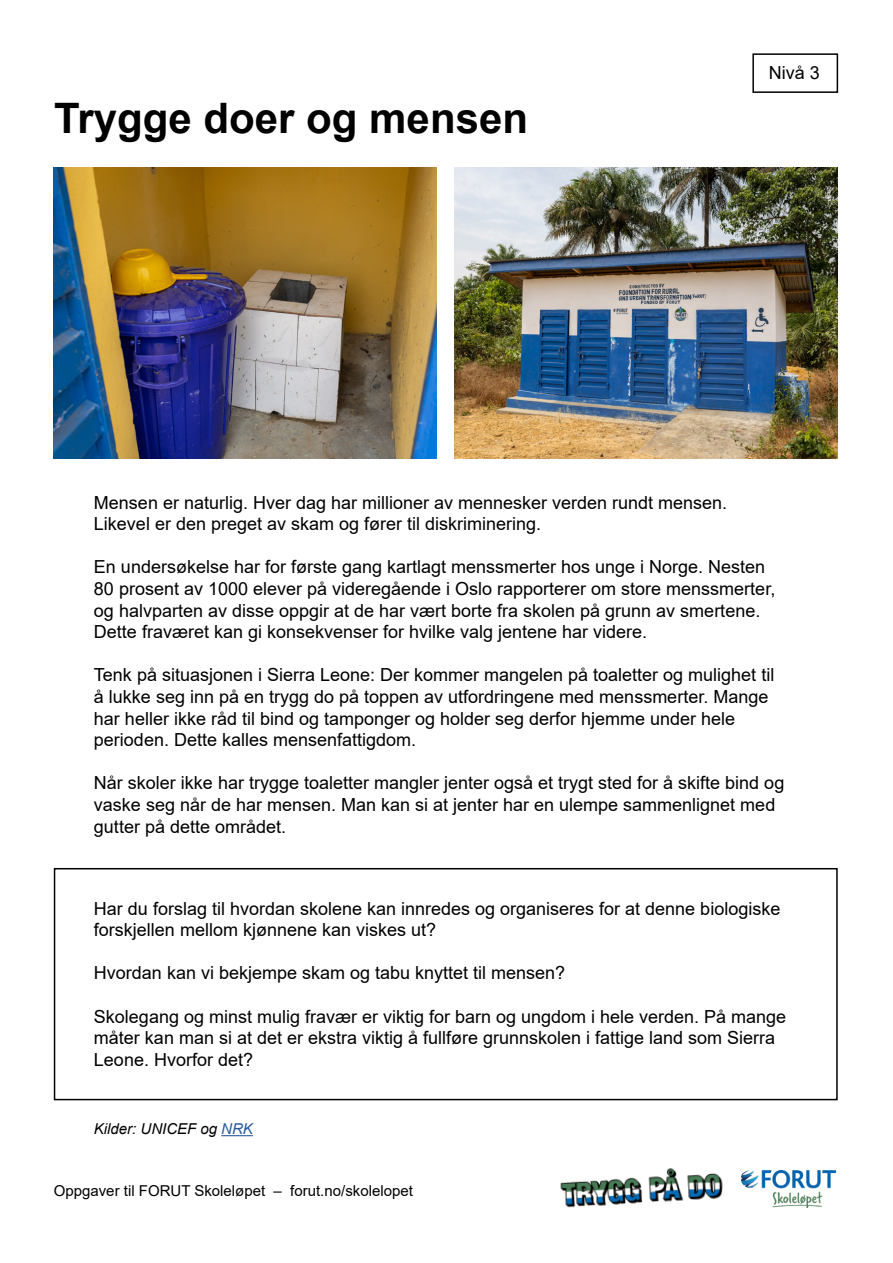
<style>
.page{position:relative;width:893px;height:1263px;background:#fff}
.page>*{position:absolute;margin:0;border:0;box-sizing:border-box;transform-origin:0 0}
.t1{font:700 42px "Arial";color:#000}
.t2{font:18px/21.6px "Arial";color:#000}
.t3{font:15px "Arial";color:#000}
.t4{font:italic 15px "Arial";color:#000}
.s1{color:#275b9b}
</style>
<div class="page">
<div style="left:54px;top:868px;width:784px;height:232px;background:#fff;border:2px solid #000"></div>
<div style="left:752px;top:53px;width:86px;height:40px;border:2px solid #000"></div>
<img style="left:560px;top:1168px;width:163px;height:40px">
<img style="left:741px;top:1171px;width:94px;height:36px">
<hr style="left:221px;top:1135px;width:32px;height:1px;background:#275b9b">
<img style="left:54px;top:167px;width:383px;height:292px">
<img style="left:455px;top:167px;width:383px;height:292px">
<h1 class="t1" style="left:54px;top:95px;width:475px">Trygge doer og mensen</h1>
<p class="t2" style="left:769px;top:62px;width:53px">Nivå 3</p>
<p class="t2" style="left:94px;top:491px;width:635px">Mensen er naturlig. Hver dag har millioner av mennesker verden rundt mensen.<br>Likevel er den preget av skam og fører til diskriminering.</p>
<p class="t2" style="left:94px;top:556px;width:683px">En undersøkelse har for første gang kartlagt menssmerter hos unge i Norge. Nesten 80 prosent av 1000 elever på videregående i Oslo rapporterer om store menssmerter, og halvparten av disse oppgir at de har vært borte fra skolen på grunn av smertene.<br>Dette fraværet kan gi konsekvenser for hvilke valg jentene har videre.</p>
<p class="t2" style="left:94px;top:664px;width:682px">Tenk på situasjonen i Sierra Leone: Der kommer mangelen på toaletter og mulighet til å lukke seg inn på en trygg do på toppen av utfordringene med menssmerter. Mange har heller ikke råd til bind og tamponger og holder seg derfor hjemme under hele perioden. Dette kalles mensenfattigdom.</p>
<p class="t2" style="left:94px;top:772px;width:692px">Når skoler ikke har trygge toaletter mangler jenter også et trygt sted for å skifte bind og vaske seg når de har mensen. Man kan si at jenter har en ulempe sammenlignet med gutter på dette området.</p>
<p class="t2" style="left:94px;top:897px;width:688px">Har du forslag til hvordan skolene kan innredes og organiseres for at denne biologiske forskjellen mellom kjønnene kan viskes ut?</p>
<p class="t2" style="left:94px;top:962px;width:473px">Hvordan kan vi bekjempe skam og tabu knyttet til mensen?</p>
<p class="t2" style="left:94px;top:1005px;width:694px">Skolegang og minst mulig fravær er viktig for barn og ungdom i hele verden. På mange måter kan man si at det er ekstra viktig å fullføre grunnskolen i fattige land som Sierra<br>Leone. Hvorfor det?</p>
<p class="t4" style="left:94px;top:1120px;width:160px">Kilder: UNICEF og <span class="s1">NRK</span></p>
<p class="t3" style="left:54px;top:1182px;width:361px">Oppgaver til FORUT Skoleløpet – forut.no/skolelopet</p>
</div>
